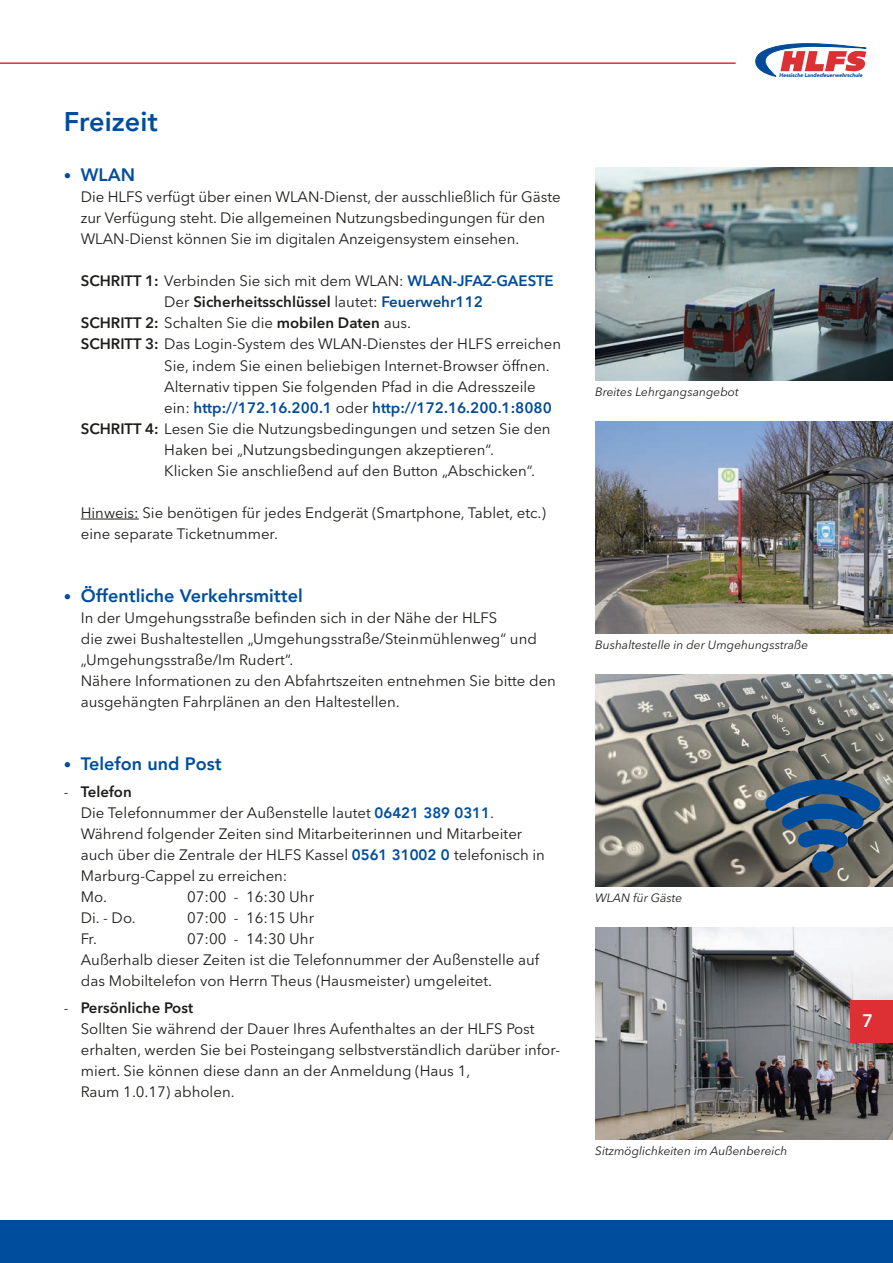
<style>
.page{position:relative;width:893px;height:1263px;background:#fff}
.page>*{position:absolute;margin:0;border:0;box-sizing:border-box;transform-origin:0 0}
.t1{font:800 27px "Avenir LT Pro";color:#004d9d}
.t2{font:800 18px "Avenir LT Pro";color:#004d9d}
.t3{font:600 18px "Avenir Next LT Pro";color:#fff}
.t4{font:15px/21px "Avenir Next LT Pro";color:#1d1d1b}
.t5{font:600 15px "Avenir Next LT Pro";color:#1d1d1b}
.t6{font:600 15px "Avenir Next LT Pro";color:#004a97}
.t7{font:italic 12px "Avenir Next LT Pro";color:#1d1d1b}
.t8{font:italic 900 5.4px "Avenir";letter-spacing:-.015em;color:#004a97}
.s1{font-family:"Avenir Next LT Pro";font-weight:400;font-size:15px}
.s2{font-weight:600}
.s3{font-weight:600;color:#004a97}
.s4{font-weight:400}
.s5{color:#004a97}
.s6{font-weight:400;color:#1d1d1b}
.s7{font-family:"Avenir LT Pro";font-weight:800;color:#004d9d}
</style>
<div class="page">
<hr style="left:0;top:62px;width:736px;height:2px;background:#dc3035">
<svg style="left:756px;top:44px;width:110px;height:33px"></svg>
<img style="left:595px;top:674px;width:298px;height:213px">
<img style="left:595px;top:927px;width:298px;height:213px">
<img style="left:595px;top:421px;width:298px;height:213px">
<img style="left:595px;top:168px;width:298px;height:213px">
<hr style="left:81px;top:519px;width:58px;height:1px;background:#1d1d1b">
<svg style="left:758px;top:766px;width:135px;height:94px"></svg>
<div style="left:812px;top:851px;width:21px;height:22px;background:#004d9d;border-radius:50%"></div>
<div style="left:0;top:1220px;width:893px;height:43px;background:#004d9d"></div>
<div style="left:850px;top:1000px;width:43px;height:43px;background:#dc3035"></div>
<h1 class="t1" style="left:64px;top:106px;width:96px">Freizeit</h1>
<p class="t2" style="left:64px;top:165px;width:73px"><span class="s1">•</span> WLAN</p>
<p class="t4" style="left:81px;top:187px;width:481px">Die HLFS verfügt über einen WLAN-Dienst, der ausschließlich für Gäste zur Verfügung steht. Die allgemeinen Nutzungsbedingungen für den<br>WLAN-Dienst können Sie im digitalen Anzeigensystem einsehen.</p>
<p class="t4" style="left:81px;top:271px;width:474px"><span class="s2">SCHRITT 1:</span> Verbinden Sie sich mit dem WLAN: <span class="s3">WLAN-JFAZ-GAESTE</span></p>
<p class="t5" style="left:164px;top:293px;width:320px"><span class="s4">Der</span> Sicherheitsschlüssel <span class="s4">lautet:</span> <span class="s5">Feuerwehr112</span></p>
<p class="t5" style="left:81px;top:314px;width:332px">SCHRITT 2: <span class="s4">Schalten Sie die</span> mobilen Daten <span class="s4">aus.</span></p>
<p class="t4" style="left:81px;top:334px;width:482px"><span class="s2">SCHRITT 3:</span> Das Login-System des WLAN-Dienstes der HLFS erreichen</p>
<p class="t4" style="left:164px;top:355px;width:387px">Sie, indem Sie einen beliebigen Internet-Browser öffnen.</p>
<p class="t4" style="left:164px;top:376px;width:373px">Alternativ tippen Sie folgenden Pfad in die Adresszeile</p>
<p class="t6" style="left:164px;top:398px;width:389px"><span class="s6">ein:</span> http://172.16.200.1 <span class="s6">oder</span> http://172.16.200.1:8080</p>
<p class="t4" style="left:81px;top:418px;width:471px"><span class="s2">SCHRITT 4:</span> Lesen Sie die Nutzungsbedingungen und setzen Sie den</p>
<p class="t4" style="left:164px;top:439px;width:331px">Haken bei „Nutzungsbedingungen akzeptieren“.</p>
<p class="t4" style="left:164px;top:460px;width:372px">Klicken Sie anschließend auf den Button „Abschicken“.</p>
<p class="t4" style="left:81px;top:502px;width:467px">Hinweis: Sie benötigen für jedes Endgerät (Smartphone, Tablet, etc.) eine separate Ticketnummer.</p>
<p class="t2" style="left:64px;top:585px;width:241px"><span class="s1">•</span> Öffentliche Verkehrsmittel</p>
<p class="t4" style="left:81px;top:607px;width:477px">In der Umgehungsstraße befinden sich in der Nähe der HLFS<br>die zwei Bushaltestellen „Umgehungsstraße/Steinmühlenweg“ und „Umgehungsstraße/Im Rudert“.<br>Nähere Informationen zu den Abfahrtszeiten entnehmen Sie bitte den ausgehängten Fahrplänen an den Haltestellen.</p>
<p class="t2" style="left:64px;top:753px;width:159px"><span class="s1">•</span> Telefon und Post</p>
<p class="t4" style="left:81px;top:781px;width:466px;text-indent:-17px">- <span class="s2">Telefon<br></span>Die Telefonnummer der Außenstelle lautet <span class="s7">06421 389 0311</span>.<br>Während folgender Zeiten sind Mitarbeiterinnen und Mitarbeiter auch über die Zentrale der HLFS Kassel <span class="s7">0561 31002 0</span> telefonisch in Marburg-Cappel zu erreichen:<br>Mo.</p>
<p class="t4" style="left:187px;top:886px;width:128px">07:00 - 16:30 Uhr</p>
<p class="t4" style="left:81px;top:907px;width:57px">Di. - Do.</p>
<p class="t4" style="left:187px;top:907px;width:128px">07:00 - 16:15 Uhr</p>
<p class="t4" style="left:81px;top:928px;width:18px">Fr.</p>
<p class="t4" style="left:81px;top:928px;width:460px;text-indent:106px">07:00 - 14:30 Uhr<br>Außerhalb dieser Zeiten ist die Telefonnummer der Außenstelle auf das Mobiltelefon von Herrn Theus (Hausmeister) umgeleitet.</p>
<p class="t4" style="left:81px;top:997px;width:481px;text-indent:-17px">- <span class="s2">Persönliche Post<br></span>Sollten Sie während der Dauer Ihres Aufenthaltes an der HLFS Post erhalten, werden Sie bei Posteingang selbstverständlich darüber infor&shy;miert. Sie können diese dann an der Anmeldung (Haus 1,<br>Raum 1.0.17) abholen.</p>
<p class="t8" style="left:779px;top:72px;width:85px">Hessische Landesfeuerwehrschule</p>
<p class="t7" style="left:595px;top:385px;width:145px">Breites Lehrgangsangebot</p>
<p class="t7" style="left:595px;top:638px;width:214px">Bushaltestelle in der Umgehungsstraße</p>
<p class="t7" style="left:595px;top:891px;width:89px">WLAN für Gäste</p>
<p class="t7" style="left:595px;top:1144px;width:194px">Sitzmöglichkeiten im Außenbereich</p>
<p class="t3" style="left:862px;top:1010px;width:12px">7</p>
</div>
